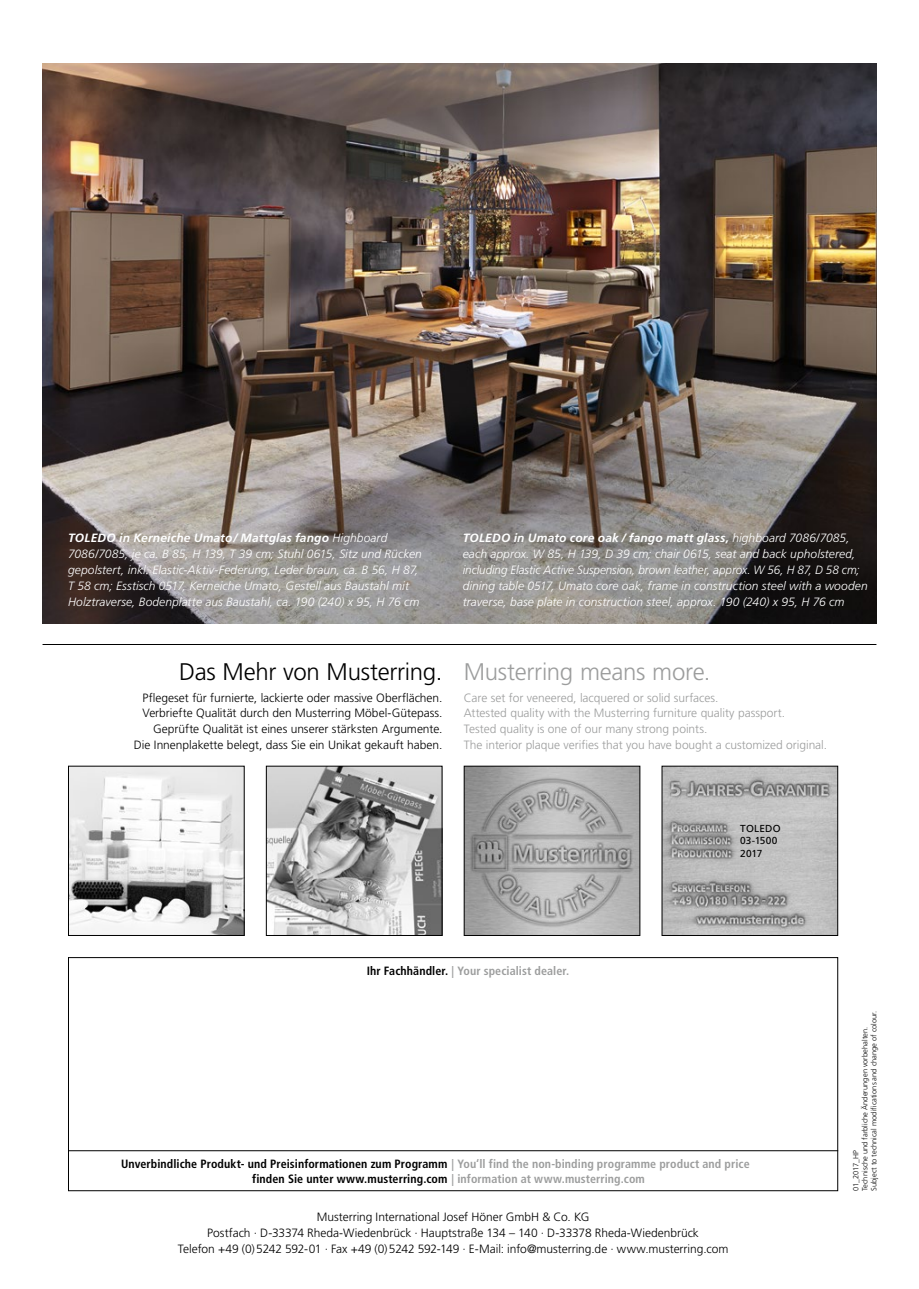
<style>
.page{position:relative;width:919px;height:1289px;background:#fff}
.page>*{position:absolute;margin:0;border:0;box-sizing:border-box;transform-origin:0 0}
.t1{font:300 24px "Frutiger LT Std";letter-spacing:-.01em;color:#000}
.t2{font:300 24px "Frutiger LT Std";letter-spacing:-.01em;color:#9c9d9d}
.t3{font:italic 300 12px/15.9px "Frutiger LT Std";letter-spacing:.005em;color:#fff}
.t4{font:300 12px/15.9px "Frutiger LT Std";letter-spacing:-.005em;color:#000;text-align:center}
.t5{font:300 12px/15.9px "Frutiger LT Std";letter-spacing:-.005em;color:#9c9d9d}
.t6{font:700 condensed 12px/14.4px "Frutiger LT Std";letter-spacing:.005em;color:#000}
.t7{font:700 condensed 12px "Frutiger LT Std";letter-spacing:.005em;color:#9c9d9d}
.t8{font:italic 700 12px "Frutiger LT Std";color:#fff}
.t9{font:10.2px/12.8px "Frutiger LT Std";letter-spacing:.005em;color:#000}
.t10{font:300 7.5px/9px "Frutiger LT Std";letter-spacing:.005em;color:#000}
.s1{font-weight:700}
.s2{color:#000}
.s3{color:#9c9d9d}
</style>
<div class="page">
<img style="left:663px;top:767px;width:173px;height:166px">
<img style="left:70px;top:767px;width:172px;height:166px">
<div style="left:68px;top:957px;width:770px;height:234px;border:1px solid #000"></div>
<hr style="left:68px;top:1150px;width:770px;height:1px;background:#000">
<hr style="left:43px;top:644px;width:833px;height:1px;background:#000">
<img style="left:43px;top:64px;width:833px;height:559px">
<img style="left:465px;top:767px;width:173px;height:166px">
<div style="left:463px;top:765px;width:177px;height:170px;border:1px solid #000"></div>
<img style="left:268px;top:767px;width:172px;height:166px">
<div style="left:266px;top:765px;width:176px;height:170px;border:1px solid #000"></div>
<p class="t3" style="left:68px;top:530px;width:355px;text-indent:51px"><span class="s1">in Kerneiche Umato/ Mattglas fango</span> Highboard 7086/7085, je ca. B 85, H 139, T 39 cm; Stuhl 0615, Sitz und Rücken gepolstert, inkl. Elastic-Aktiv-Federung, Leder braun, ca. B 56, H 87, T 58 cm; Esstisch 0517, Kerneiche Umato, Gestell aus Baustahl mit Holztraverse, Bodenplatte aus Baustahl, ca. 190 (240) x 95, H 76 cm</p>
<p class="t8" style="left:462px;top:531px;width:16px">TOLEDO</p>
<p class="t3" style="left:462px;top:530px;width:406px;text-indent:51px"><span class="s1">in Umato core oak / fango matt glass,</span> highboard 7086/7085, each approx. W 85, H 139, D 39 cm; chair 0615, seat and back upholstered, including Elastic Active Suspension, brown leather, approx. W 56, H 87, D 58 cm; dining table 0517, Umato core oak, frame in construction steel with a wooden traverse, base plate in construction steel, approx. 190 (240) x 95, H 76 cm</p>
<p class="t8" style="left:68px;top:530px;width:16px">TOLEDO</p>
<h1 class="t1" style="left:179px;top:657px;width:265px">Das Mehr von Musterring.</h1>
<p class="t4" style="left:134px;top:689px;width:310px;text-align:right">Pflegeset für furnierte, lackierte oder massive Oberflächen.<br>Verbriefte Qualität durch den Musterring Möbel-Gütepass.<br>Geprüfte Qualität ist eines unserer stärksten Argumente.<br>Die Innenplakette belegt, dass Sie ein Unikat gekauft haben.</p>
<h1 class="t2" style="left:463px;top:657px;width:248px">Musterring means more.</h1>
<p class="t5" style="left:463px;top:689px;width:365px">Care set for veneered, lacquered or solid surfaces.<br>Attested quality with the Musterring furniture quality passport.<br>Tested quality is one of our many strong points.<br>The interior plaque verifies that you have bought a customized original.</p>
<p class="t9" style="left:740px;top:821px;width:39px">TOLEDO<br>03-1500<br>2017</p>
<p class="t7" style="left:366px;top:963px;width:204px"><span class="s2">Ihr Fachhändler.</span> | Your specialist dealer.</p>
<p class="t6" style="left:252px;top:1156px;width:499px;text-indent:-131px">Unverbindliche Produkt- und Preisinformationen zum Programm <span class="s3">| You‘ll find the non-binding programme product and price </span>finden Sie unter www.musterring.com <span class="s3">| information at www.musterring.com</span></p>
<p class="t4" style="left:178px;top:1209px;width:552px">Musterring International Josef Höner GmbH &amp; Co. KG<br>Postfach · D-33374 Rheda-Wiedenbrück · Hauptstraße 134 – 140 · D-33378 Rheda-Wiedenbrück<br>Telefon +49 (0)5242 592-01 · Fax +49 (0)5242 592-149 · E-Mail: info@musterring.de · www.musterring.com</p>
<p class="t10" style="left:851px;top:1191px;width:182px;rotate:-90deg">01_2017_HP<br>Technische und farbliche Änderungen vorbehalten.<br>Subject to technical modifications and change of colour.</p>
</div>
